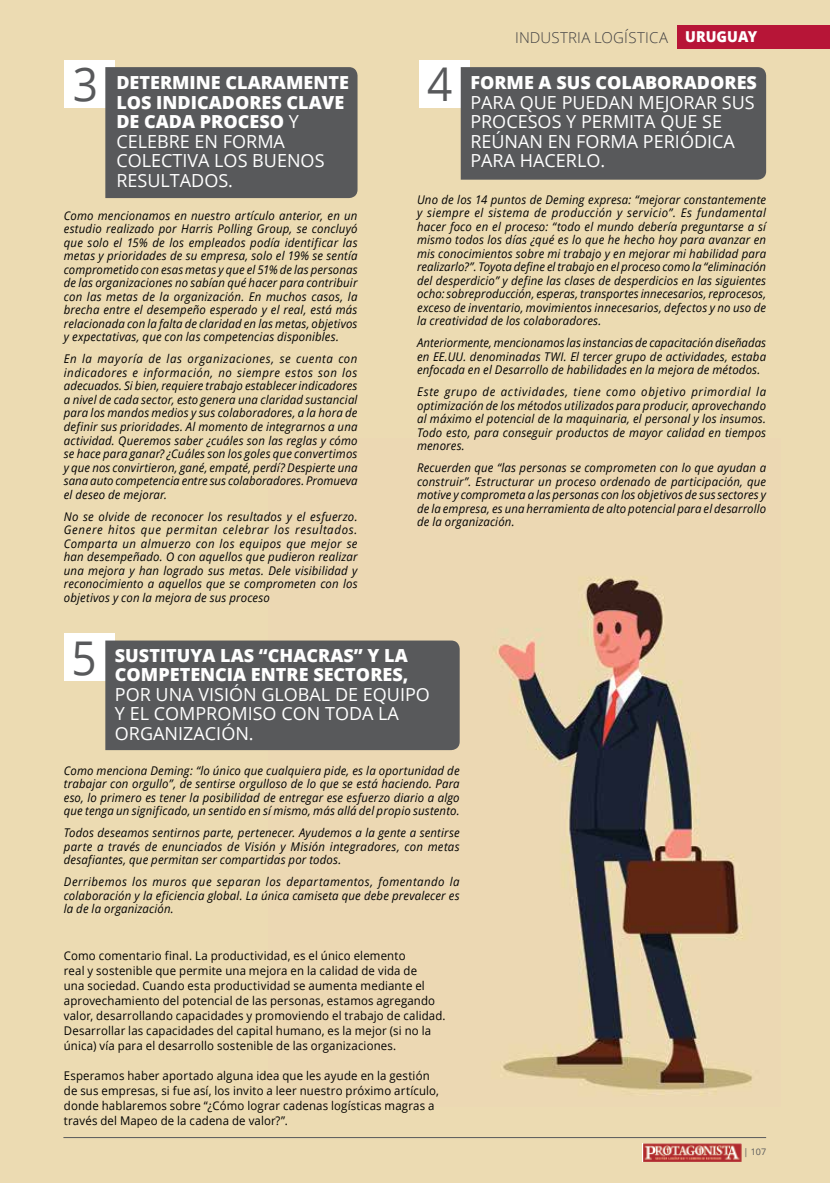
<style>
.page{position:relative;width:830px;height:1183px;background:#fff}
.page>*{position:absolute;margin:0;border:0;box-sizing:border-box;transform-origin:0 0}
.t1{font:46.5px "Open Sans";color:#58595b;scale:.95 1}
.t2{font:800 18px/19.5px "Open Sans";color:#fff}
.t3{font:18px/19.5px "Open Sans";color:#fff}
.t4{font:300 15px "Open Sans";letter-spacing:.01em;color:#414042}
.t5{font:italic 12px/13.5px "Open Sans";letter-spacing:.015em;color:#000;text-align:justify;scale:.95 1}
.t6{font:12px/15px "Open Sans";letter-spacing:.015em;color:#000;scale:.95 1}
.t7{font:9px "Open Sans";color:#58595b}
.s1{font-weight:800;color:#fff}
.s2{font-weight:400}
</style>
<div class="page">
<div style="left:0;top:0;width:829px;height:1182px;background:#ecdbb2"></div>
<img style="left:268px;top:577px;width:484px;height:518px">
<hr style="left:63px;top:1136px;width:702px;height:1px;background:#58595b">
<img style="left:642px;top:1143px;width:99px;height:18px">
<div style="left:676px;top:25px;width:153px;height:24px;background:#b71537"></div>
<svg style="left:64px;top:60px;width:293px;height:138px;background:#74736f"></svg>
<svg style="left:64px;top:633px;width:395px;height:117px;background:#716f6c"></svg>
<svg style="left:419px;top:60px;width:346px;height:120px;background:#73716e"></svg>
<h1 class="t1" style="left:73px;top:52px;width:28px">3</h1>
<p class="t4" style="left:515px;top:27px;width:243px">INDUSTRIA LOGÍSTICA <span class="s1">URUGUAY</span></p>
<h1 class="t1" style="left:427px;top:52px;width:28px">4</h1>
<h2 class="t2" style="left:116px;top:72px;width:234px">DETERMINE CLARAMENTE<br>LOS INDICADORES CLAVE<br>DE CADA PROCESO <span class="s2">Y<br>CELEBRE EN FORMA<br>COLECTIVA LOS BUENOS<br>RESULTADOS.</span></h2>
<h2 class="t2" style="left:470px;top:72px;width:288px">FORME A SUS COLABORADORES</h2>
<h2 class="t3" style="left:470px;top:92px;width:286px">PARA QUE PUEDAN MEJORAR SUS<br>PROCESOS Y PERMITA QUE SE<br>REÚNAN EN FORMA PERIÓDICA<br>PARA HACERLO.</h2>
<p class="t5" style="left:64px;top:208px;width:310px">Como mencionamos en nuestro artículo anterior, en un estudio realizado por Harris Polling Group, se concluyó que solo el 15% de los empleados podía identificar las metas y prioridades de su empresa, solo el 19% se sentía comprometido con esas metas y que el 51% de las personas de las organizaciones no sabían qué hacer para contribuir con las metas de la organización. En muchos casos, la brecha entre el desempeño esperado y el real, está más relacionada con la falta de claridad en las metas, objetivos y expectativas, que con las competencias disponibles.</p>
<p class="t5" style="left:64px;top:352px;width:310px">En la mayoría de las organizaciones, se cuenta con indicadores e información, no siempre estos son los adecuados. Si bien, requiere trabajo establecer indicadores a nivel de cada sector, esto genera una claridad sustancial para los mandos medios y sus colaboradores, a la hora de definir sus prioridades. Al momento de integrarnos a una actividad. Queremos saber ¿cuáles son las reglas y cómo se hace para ganar? ¿Cuáles son los goles que convertimos y que nos convirtieron, gané, empaté, perdí? Despierte una sana auto competencia entre sus colaboradores. Promueva el deseo de mejorar.</p>
<p class="t5" style="left:64px;top:509px;width:310px">No se olvide de reconocer los resultados y el esfuerzo.<br>Genere hitos que permitan celebrar los resultados.<br>Comparta un almuerzo con los equipos que mejor se han desempeñado. O con aquellos que pudieron realizar una mejora y han logrado sus metas. Dele visibilidad y reconocimiento a aquellos que se comprometen con los objetivos y con la mejora de sus proceso</p>
<p class="t5" style="left:417px;top:192px;width:369px">Uno de los 14 puntos de Deming expresa: “mejorar constantemente y siempre el sistema de producción y servicio”. Es fundamental hacer foco en el proceso: “todo el mundo debería preguntarse a sí mismo todos los días ¿qué es lo que he hecho hoy para avanzar en mis conocimientos sobre mi trabajo y en mejorar mi habilidad para realizarlo?”. Toyota define el trabajo en el proceso como la “eliminación del desperdicio” y define las clases de desperdicios en las siguientes ocho: sobreproducción, esperas, transportes innecesarios, reprocesos, exceso de inventario, movimientos innecesarios, defectos y no uso de la creatividad de los colaboradores.</p>
<p class="t5" style="left:417px;top:336px;width:369px">Anteriormente, mencionamos las instancias de capacitación diseñadas en EE.UU. denominadas TWI. El tercer grupo de actividades, estaba enfocada en el Desarrollo de habilidades en la mejora de métodos.</p>
<p class="t5" style="left:417px;top:385px;width:369px">Este grupo de actividades, tiene como objetivo primordial la optimización de los métodos utilizados para producir, aprovechando al máximo el potencial de la maquinaria, el personal y los insumos.<br>Todo esto, para conseguir productos de mayor calidad en tiempos menores.</p>
<p class="t5" style="left:417px;top:461px;width:369px">Recuerden que “las personas se comprometen con lo que ayudan a construir”. Estructurar un proceso ordenado de participación, que motive y comprometa a las personas con los objetivos de sus sectores y de la empresa, es una herramienta de alto potencial para el desarrollo de la organización.</p>
<h1 class="t1" style="left:72px;top:625px;width:28px">5</h1>
<h2 class="t2" style="left:115px;top:644px;width:295px">SUSTITUYA LAS “CHACRAS” Y LA<br>COMPETENCIA ENTRE SECTORES,</h2>
<h2 class="t3" style="left:115px;top:684px;width:316px">POR UNA VISIÓN GLOBAL DE EQUIPO<br>Y EL COMPROMISO CON TODA LA<br>ORGANIZACIÓN.</h2>
<p class="t5" style="left:64px;top:763px;width:418px">Como menciona Deming: “lo único que cualquiera pide, es la oportunidad de trabajar con orgullo”, de sentirse orgulloso de lo que se está haciendo. Para eso, lo primero es tener la posibilidad de entregar ese esfuerzo diario a algo que tenga un significado, un sentido en sí mismo, más allá del propio sustento.</p>
<p class="t5" style="left:64px;top:825px;width:418px">Todos deseamos sentirnos parte, pertenecer. Ayudemos a la gente a sentirse parte a través de enunciados de Visión y Misión integradores, con metas desafiantes, que permitan ser compartidas por todos.</p>
<p class="t5" style="left:64px;top:874px;width:418px">Derribemos los muros que separan los departamentos, fomentando la colaboración y la eficiencia global. La única camiseta que debe prevalecer es la de la organización.</p>
<p class="t6" style="left:64px;top:947px;width:403px">Como comentario final. La productividad, es el único elemento<br>real y sostenible que permite una mejora en la calidad de vida de<br>una sociedad. Cuando esta productividad se aumenta mediante el aprovechamiento del potencial de las personas, estamos agregando valor, desarrollando capacidades y promoviendo el trabajo de calidad.<br>Desarrollar las capacidades del capital humano, es la mejor (si no la única) vía para el desarrollo sostenible de las organizaciones.</p>
<p class="t6" style="left:64px;top:1067px;width:396px">Esperamos haber aportado alguna idea que les ayude en la gestión de sus empresas, si fue así, los invito a leer nuestro próximo artículo, donde hablaremos sobre “¿Cómo lograr cadenas logísticas magras a través del Mapeo de la cadena de valor?”.</p>
<p class="t7" style="left:743px;top:1144px;width:24px">| 107</p>
</div>
